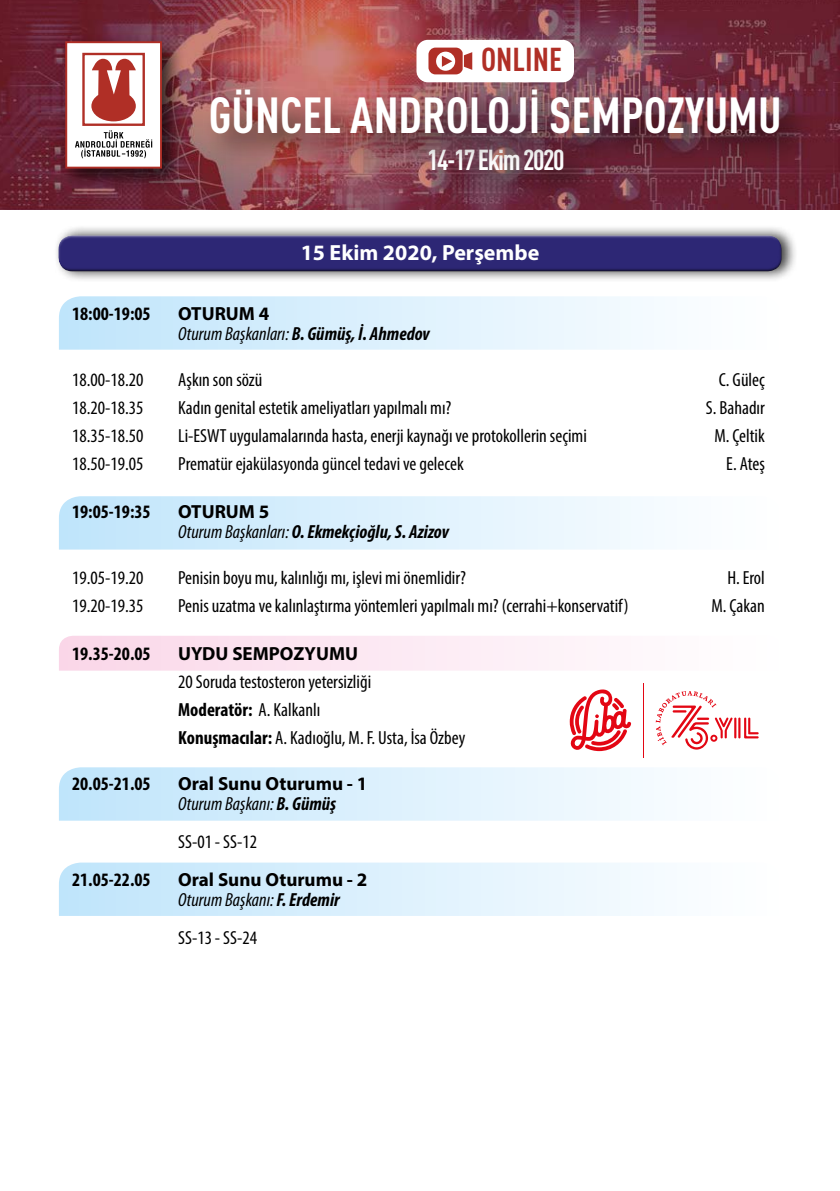
<style>
.page{position:relative;width:840px;height:1191px;background:#fff}
.page>*{position:absolute;margin:0;border:0;box-sizing:border-box;transform-origin:0 0}
.t1{font:700 condensed 50px "DIN Pro";color:#fff}
.t2{font:700 condensed 32.6px "DIN Pro";color:#b02f26}
.t3{font:700 condensed 28.6px "DIN Pro";letter-spacing:-.05em;color:#fff}
.t4{font:700 22px "Myriad Pro";color:#fff}
.t5{font:condensed 19px/28px "Myriad Pro";color:#000}
.t6{font:700 19px/20px "Myriad Pro";color:#000}
.t7{font:700 condensed 19px "Myriad Pro";color:#000}
.t8{font:italic 700 condensed 19px/20px "Myriad Pro";color:#000}
.t9{font:italic condensed 19px/20px "Myriad Pro";color:#000}
.s1{font-weight:700;font-style:normal;font-stretch:normal}
.s2{font-weight:700}
.s3{font-style:normal;font-stretch:normal}
.s4{font-weight:400}
.s5{font-weight:400;font-style:italic;font-stretch:condensed}
.s6{font-style:italic;font-stretch:condensed}
</style>
<div class="page">
<img style="left:0;top:0;width:839px;height:210px">
<img style="left:53px;top:29px;width:138px;height:169px">
<svg style="left:65px;top:41px;width:97px;height:128px"></svg>
<div style="left:416px;top:40px;width:157px;height:42px;background:#fff;border-radius:11px"></div>
<svg style="left:428px;top:48px;width:44px;height:25px"></svg>
<img style="left:410px;top:188px;width:197px;height:22px">
<img style="left:192px;top:73px;width:633px;height:115px">
<svg style="left:59px;top:636px;width:527px;height:34px"></svg>
<div style="left:53px;top:224px;width:745px;height:59px;background:#000;opacity:.75"></div>
<div style="left:58px;top:233px;width:723px;height:32px;background:#fff;opacity:.75"></div>
<div style="left:58px;top:237px;width:726px;height:36px;background:#000;opacity:.75"></div>
<svg style="left:59px;top:296px;width:595px;height:54px;background:#daeffc"></svg>
<svg style="left:59px;top:496px;width:595px;height:53px;background:#daeffc"></svg>
<svg style="left:59px;top:767px;width:595px;height:53px;background:#daeffc"></svg>
<svg style="left:59px;top:862px;width:595px;height:54px;background:#daeffc"></svg>
<svg style="left:569px;top:689px;width:62px;height:63px"></svg>
<hr style="left:643px;top:683px;width:1px;height:74px;background:#e30613">
<hr style="left:733px;top:717px;width:3px;height:21px;background:#e30613">
<hr style="left:737px;top:717px;width:3px;height:21px;background:#e30613">
<svg style="left:744px;top:717px;width:14px;height:21px"></svg>
<svg style="left:655px;top:691px;width:77px;height:58px"></svg>
<h2 class="t2" style="left:481px;top:35px;width:82px">ONLINE</h2>
<h1 class="t1" style="left:209px;top:77px;width:574px">GÜNCEL ANDROLOJİ SEMPOZYUMU</h1>
<h3 class="t3" style="left:427px;top:138px;width:139px">14-17 Ekim 2020</h3>
<p class="t4" style="left:300px;top:238px;width:240px">15 Ekim 2020, Perşembe</p>
<p class="t7" style="left:72px;top:302px;width:80px">18:00-19:05</p>
<p class="t9" style="left:178px;top:303px;width:253px"><span class="s1">OTURUM 4<br></span>Oturum Başkanları: <span class="s2">B. Gümüş, İ. Ahmedov</span></p>
<p class="t5" style="left:72px;top:365px;width:73px">18.00-18.20</p>
<p class="t5" style="left:178px;top:365px;width:86px">Aşkın son sözü</p>
<p class="t5" style="left:718px;top:365px;width:47px">C. Güleç</p>
<p class="t5" style="left:72px;top:393px;width:73px">18.20-18.35</p>
<p class="t5" style="left:178px;top:393px;width:274px">Kadın genital estetik ameliyatları yapılmalı mı?</p>
<p class="t5" style="left:705px;top:393px;width:60px">S. Bahadır</p>
<p class="t5" style="left:72px;top:421px;width:73px">18.35-18.50</p>
<p class="t5" style="left:178px;top:421px;width:410px">Li-ESWT uygulamalarında hasta, enerji kaynağı ve protokollerin seçimi</p>
<p class="t5" style="left:714px;top:421px;width:52px">M. Çeltik</p>
<p class="t5" style="left:72px;top:449px;width:73px">18.50-19.05</p>
<p class="t5" style="left:178px;top:449px;width:287px">Prematür ejakülasyonda güncel tedavi ve gelecek</p>
<p class="t5" style="left:725px;top:449px;width:40px">E. Ateş</p>
<p class="t7" style="left:72px;top:500px;width:80px">19:05-19:35</p>
<p class="t8" style="left:178px;top:501px;width:272px"><span class="s3">OTURUM 5<br></span><span class="s4">Oturum Başkanları:</span> O. Ekmekçioğlu, S. Azizov</p>
<p class="t5" style="left:72px;top:563px;width:73px">19.05-19.20</p>
<p class="t5" style="left:178px;top:563px;width:289px">Penisin boyu mu, kalınlığı mı, işlevi mi önemlidir?</p>
<p class="t5" style="left:727px;top:563px;width:39px">H. Erol</p>
<p class="t5" style="left:72px;top:591px;width:73px">19.20-19.35</p>
<p class="t5" style="left:178px;top:591px;width:452px">Penis uzatma ve kalınlaştırma yöntemleri yapılmalı mı? (cerrahi+konservatif)</p>
<p class="t5" style="left:711px;top:591px;width:55px">M. Çakan</p>
<p class="t7" style="left:72px;top:642px;width:80px">19.35-20.05</p>
<p class="t6" style="left:178px;top:643px;width:181px">UYDU SEMPOZYUMU</p>
<p class="t5" style="left:178px;top:667px;width:288px">20 Soruda testosteron yetersizliği<br><span class="s2">Moderatör:</span> A. Kalkanlı<br><span class="s2">Konuşmacılar:</span> A. Kadıoğlu, M. F. Usta, İsa Özbey</p>
<p class="t7" style="left:72px;top:772px;width:80px">20.05-21.05</p>
<p class="t6" style="left:178px;top:773px;width:191px">Oral Sunu Oturumu - 1<br><span class="s5">Oturum Başkanı:</span> <span class="s6">B. Gümüş</span></p>
<p class="t5" style="left:178px;top:827px;width:80px">SS-01 - SS-12</p>
<p class="t7" style="left:72px;top:868px;width:80px">21.05-22.05</p>
<p class="t6" style="left:178px;top:869px;width:191px">Oral Sunu Oturumu - 2<br><span class="s5">Oturum Başkanı:</span> <span class="s6">F. Erdemir</span></p>
<p class="t5" style="left:178px;top:923px;width:80px">SS-13 - SS-24</p>
</div>
